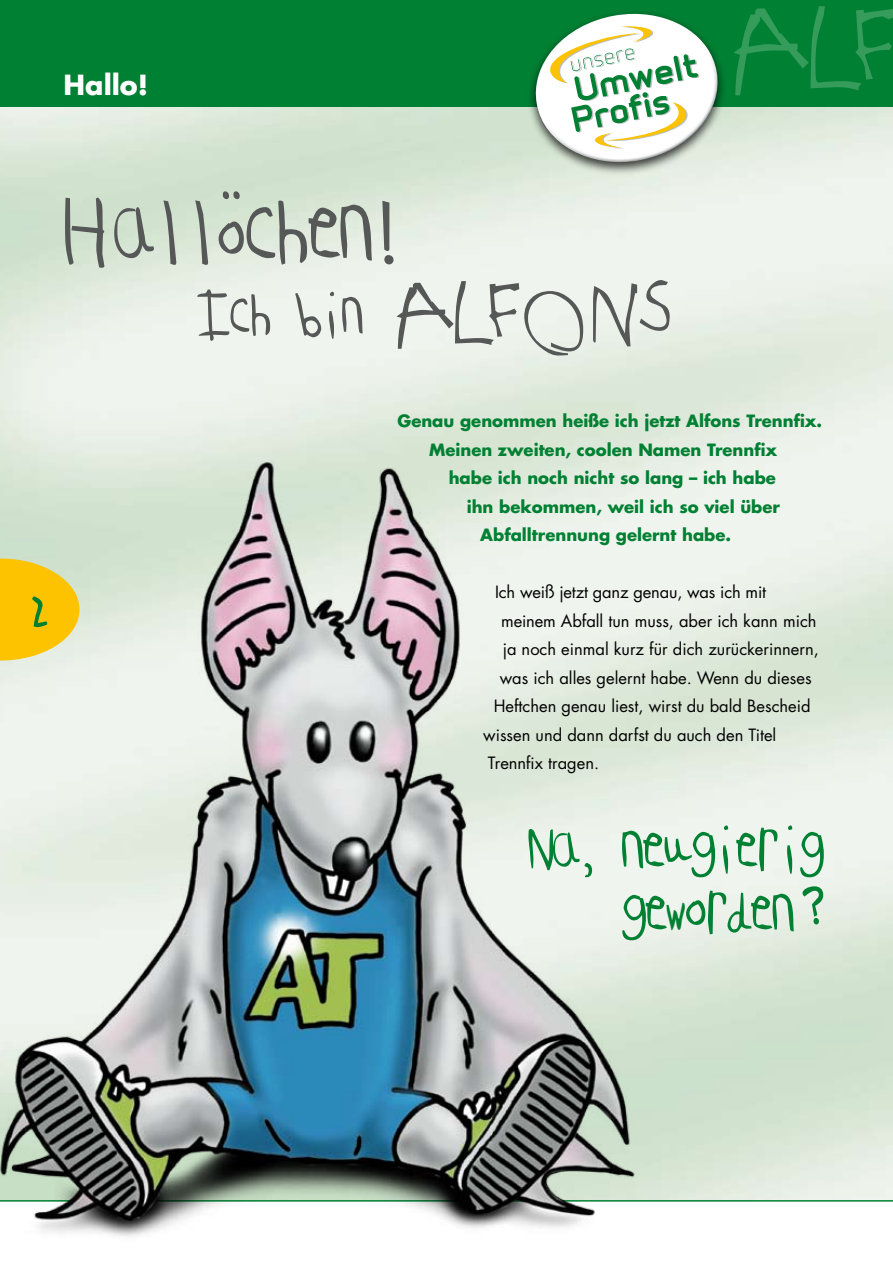
<style>
.page{position:relative;width:893px;height:1263px;background:#fff}
.page>*{position:absolute;margin:0;border:0;box-sizing:border-box;transform-origin:0 0}
.t1{font:82.5px "Childs Play Age Eight";letter-spacing:-.05em;color:#565757}
.t2{font:55.5px/63px "Childs Play Age Eight";letter-spacing:-.05em;color:#008033;text-align:right}
.t3{font:54px "Childs Play Age Eight";letter-spacing:-.05em;color:#565757}
.t4{font:54px "Childs Play Age Eight";color:#008033}
.t5{font:700 27px "Futura";color:#fff}
.t6{font:16.5px "Futura";color:#000}
.t7{font:700 16.5px "Futura";color:#008033}
.s1{font-size:108px}
.s2{font-size:64.35px}
</style>
<div class="page">
<img style="left:0;top:106px;width:893px;height:1094px">
<div style="left:0;top:0;width:893px;height:106px;background:#008033"></div>
<svg style="left:734px;top:6px;width:159px;height:89px"></svg>
<hr style="left:0;top:1200px;width:893px;height:1px;background:#008033">
<img style="left:0;top:435px;width:704px;height:802px">
<svg style="left:0;top:558px;width:79px;height:102px;background:#f5c92d"></svg>
<div style="left:526px;top:9px;width:200px;height:167px;background:#000;opacity:.75"></div>
<img style="left:534px;top:14px;width:185px;height:150px">
<svg style="left:529px;top:9px;width:188px;height:152px"></svg>
<svg style="left:396px;top:281px;width:187px;height:74px;background:#d4d8d3"></svg>
<svg style="left:593px;top:278px;width:78px;height:68px;background:#ced3cd"></svg>
<h3 class="t5" style="left:64px;top:66px;width:86px">Hallo!</h3>
<h1 class="t1" style="left:63px;top:191px;width:344px">Hallöchen!</h1>
<h3 class="t3" style="left:196px;top:288px;width:170px">Ich bin</h3>
<h3 class="t4" style="left:28px;top:585px;width:25px">2</h3>
<p class="t7" style="left:397px;top:409px;width:426px">Genau genommen heiße ich jetzt Alfons Trennfix.</p>
<p class="t7" style="left:429px;top:438px;width:350px">Meinen zweiten, coolen Namen Trennfix</p>
<p class="t7" style="left:449px;top:466px;width:329px">habe ich noch nicht so lang – ich habe</p>
<p class="t7" style="left:467px;top:495px;width:315px">ihn bekommen, weil ich so viel über</p>
<p class="t7" style="left:480px;top:523px;width:253px">Abfalltrennung gelernt habe.</p>
<p class="t6" style="left:495px;top:581px;width:273px">Ich weiß jetzt ganz genau, was ich mit</p>
<p class="t6" style="left:501px;top:609px;width:317px">meinem Abfall tun muss, aber ich kann mich</p>
<p class="t6" style="left:503px;top:638px;width:318px">ja noch einmal kurz für dich zurückerinnern,</p>
<p class="t6" style="left:500px;top:666px;width:313px">was ich alles gelernt habe. Wenn du dieses</p>
<p class="t6" style="left:494px;top:695px;width:318px">Heftchen genau liest, wirst du bald Bescheid</p>
<p class="t6" style="left:483px;top:723px;width:295px">wissen und dann darfst du auch den Titel</p>
<p class="t6" style="left:488px;top:752px;width:113px">Trennfix tragen.</p>
<h2 class="t2" style="left:527px;top:818px;width:299px">Na, neugierig ge<span class="s1">w</span>orden<span class="s2">?</span></h2>
</div>
